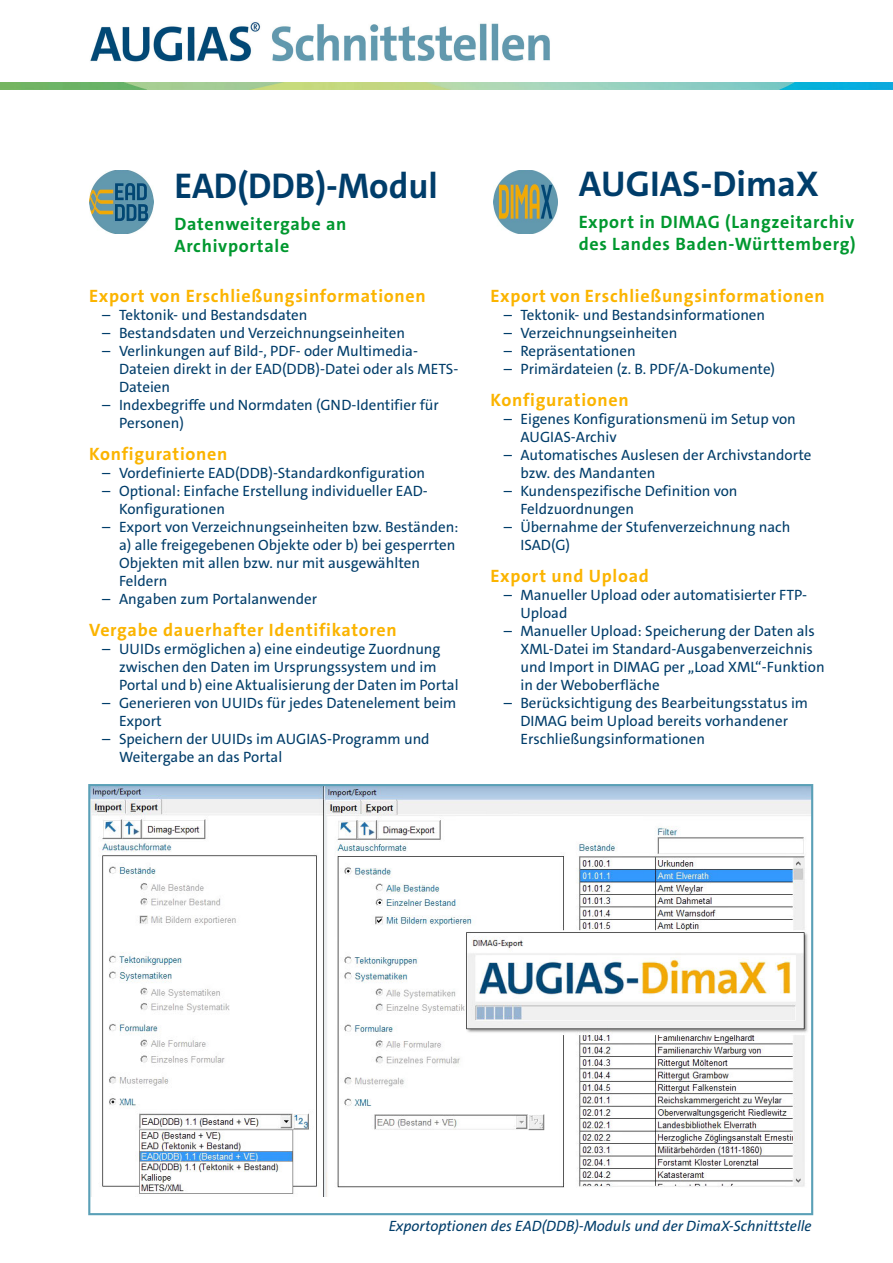
<style>
.page{position:relative;width:893px;height:1263px;background:#fff}
.page>*{position:absolute;margin:0;border:0;box-sizing:border-box;transform-origin:0 0}
.t1{font:700 36px "The Sans C4 s";color:#003d6a}
.t2{font:700 18px "The Sans C4 s";letter-spacing:.04em;color:#fbb400}
.t3{font:700 18px/22.5px "The Sans C4 s";letter-spacing:.04em;color:#00982f}
.t4{font:15px/18px "The Sans C4 s";color:#003d6a}
.t5{font:italic 15px "The Sans C4 s";color:#003d6a}
</style>
<div class="page">
<img style="left:90px;top:22px;width:460px;height:40px">
<img style="left:0;top:82px;width:893px;height:7px">
<img style="left:89px;top:170px;width:64px;height:64px">
<img style="left:494px;top:170px;width:63px;height:64px">
<svg style="left:88px;top:784px;width:725px;height:431px"></svg>
<h1 class="t1" style="left:174px;top:163px;width:265px">EAD(DDB)-Modul</h1>
<p class="t3" style="left:174px;top:213px;width:174px">Datenweitergabe an<br>Archivportale</p>
<p class="t2" style="left:89px;top:285px;width:338px">Export von Erschließungsinformationen</p>
<p class="t4" style="left:102px;top:306px;width:207px">– Tektonik- und Bestandsdaten</p>
<p class="t4" style="left:102px;top:324px;width:304px">– Bestandsdaten und Verzeichnungseinheiten</p>
<p class="t4" style="left:119px;top:342px;width:341px;text-indent:-17px">– Verlinkungen auf Bild-, PDF- oder Multimedia-<br>Dateien direkt in der EAD(DDB)-Datei oder als METS-<br>Dateien</p>
<p class="t4" style="left:119px;top:396px;width:321px;text-indent:-17px">– Indexbegriffe und Normdaten (GND-Identifier für<br>Personen)</p>
<p class="t2" style="left:89px;top:442px;width:140px">Konfigurationen</p>
<p class="t4" style="left:102px;top:464px;width:324px">– Vordefinierte EAD(DDB)-Standardkonfiguration</p>
<p class="t4" style="left:119px;top:482px;width:310px;text-indent:-17px">– Optional: Einfache Erstellung individueller EAD-<br>Konfigurationen</p>
<p class="t4" style="left:119px;top:518px;width:341px;text-indent:-17px">– Export von Verzeichnungseinheiten bzw. Beständen: a) alle freigegebenen Objekte oder b) bei gesperrten Objekten mit allen bzw. nur mit ausgewählten Feldern</p>
<p class="t4" style="left:102px;top:590px;width:216px">– Angaben zum Portalanwender</p>
<p class="t2" style="left:89px;top:618px;width:309px">Vergabe dauerhafter Identifikatoren</p>
<p class="t4" style="left:119px;top:639px;width:341px;text-indent:-17px">– UUIDs ermöglichen a) eine eindeutige Zuordnung zwischen den Daten im Ursprungssystem und im<br>Portal und b) eine Aktualisierung der Daten im Portal</p>
<p class="t4" style="left:119px;top:693px;width:339px;text-indent:-17px">– Generieren von UUIDs für jedes Datenelement beim<br>Export</p>
<p class="t4" style="left:119px;top:729px;width:312px;text-indent:-17px">– Speichern der UUIDs im AUGIAS-Programm und<br>Weitergabe an das Portal</p>
<h1 class="t1" style="left:579px;top:161px;width:241px">AUGIAS-DimaX</h1>
<p class="t3" style="left:579px;top:211px;width:278px">Export in DIMAG (Langzeitarchiv des Landes Baden-Württemberg)</p>
<p class="t2" style="left:491px;top:285px;width:336px">Export von Erschließungsinformationen</p>
<p class="t4" style="left:504px;top:306px;width:263px">– Tektonik- und Bestandsinformationen</p>
<p class="t4" style="left:504px;top:324px;width:175px">– Verzeichnungseinheiten</p>
<p class="t4" style="left:504px;top:342px;width:133px">– Repräsentationen</p>
<p class="t4" style="left:504px;top:360px;width:273px">– Primärdateien (z. B. PDF/A-Dokumente)</p>
<p class="t2" style="left:491px;top:388px;width:140px">Konfigurationen</p>
<p class="t4" style="left:520px;top:410px;width:277px;text-indent:-17px">– Eigenes Konfigurationsmenü im Setup von<br>AUGIAS-Archiv</p>
<p class="t4" style="left:520px;top:446px;width:293px;text-indent:-17px">– Automatisches Auslesen der Archivstandorte bzw. des Mandanten</p>
<p class="t4" style="left:520px;top:482px;width:219px;text-indent:-17px">– Kundenspezifische Definition von<br>Feldzuordnungen</p>
<p class="t4" style="left:520px;top:518px;width:271px;text-indent:-17px">– Übernahme der Stufenverzeichnung nach<br>ISAD(G)</p>
<p class="t2" style="left:491px;top:564px;width:160px">Export und Upload</p>
<p class="t4" style="left:520px;top:585px;width:288px;text-indent:-17px">– Manueller Upload oder automatisierter FTP-<br>Upload</p>
<p class="t4" style="left:520px;top:621px;width:306px;text-indent:-17px">– Manueller Upload: Speicherung der Daten als XML-Datei im Standard-Ausgabenverzeichnis und Import in DIMAG per „Load XML“-Funktion in der Weboberfläche</p>
<p class="t4" style="left:520px;top:693px;width:289px;text-indent:-17px">– Berücksichtigung des Bearbeitungsstatus im<br>DIMAG beim Upload bereits vorhandener<br>Erschließungsinformationen</p>
<p class="t5" style="left:389px;top:1217px;width:425px">Exportoptionen des EAD(DDB)-Moduls und der DimaX-Schnittstelle</p>
</div>
